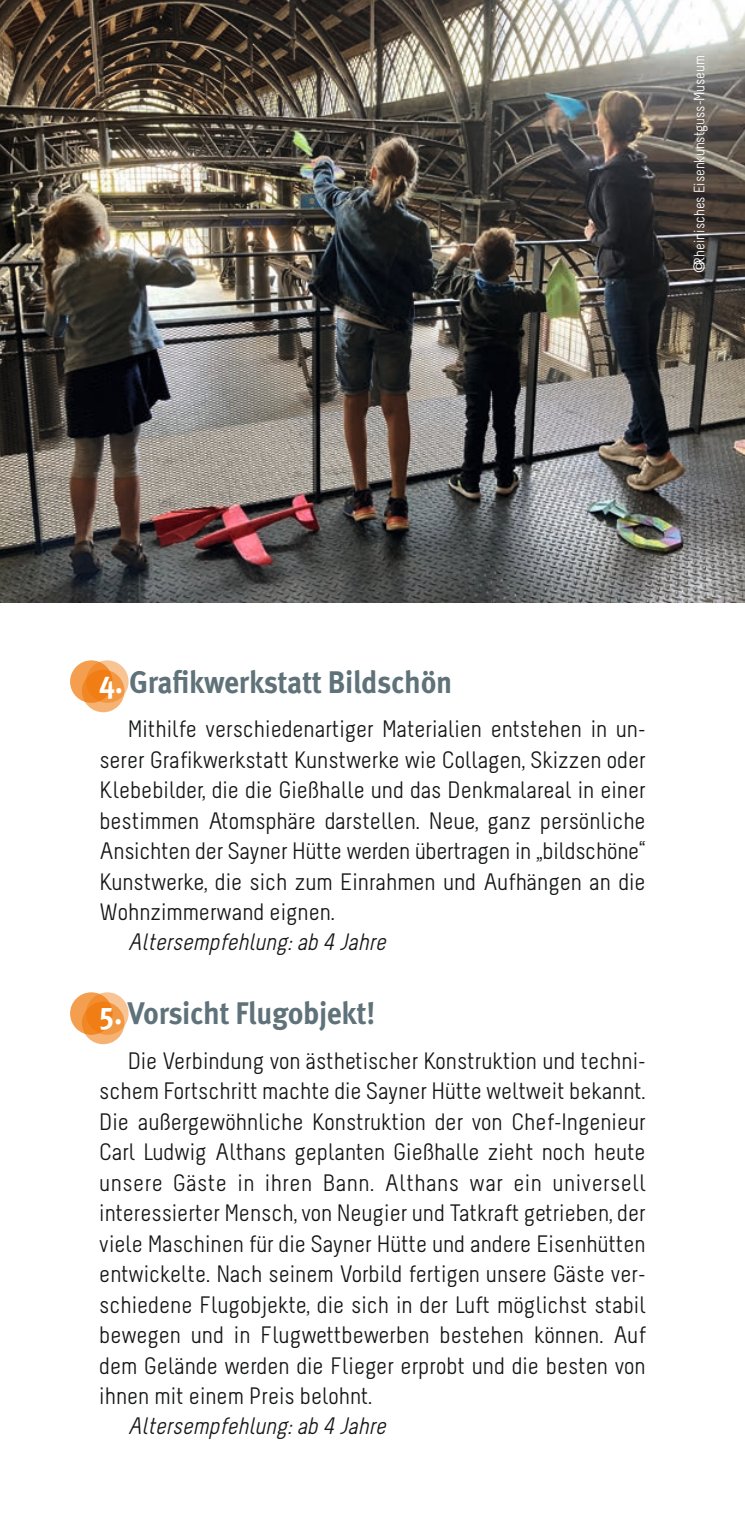
<style>
.page{position:relative;width:745px;height:1531px;background:#fff}
.page>*{position:absolute;margin:0;border:0;box-sizing:border-box;transform-origin:0 0}
.head{font:700 31.25px "Meta Pro";letter-spacing:-.01em;color:#5f7179;scale:.93 1}
.lauftext{font:23.75px/30.5px "Melbourne";color:#151616;text-align:justify}
.modalit{font:italic 23.75px "Melbourne";color:#151616}
.Bildunterschriften{font:15px "Melbourne";color:#fff}
.s1{color:#fff}
</style>
<div class="page">
<svg style="left:70px;top:660px;width:43px;height:43px"></svg>
<svg style="left:86px;top:660px;width:42px;height:43px"></svg>
<svg style="left:82px;top:670px;width:42px;height:42px"></svg>
<svg style="left:70px;top:992px;width:43px;height:43px"></svg>
<svg style="left:86px;top:992px;width:42px;height:43px"></svg>
<svg style="left:82px;top:1002px;width:42px;height:42px"></svg>
<img style="left:0;top:0;width:744px;height:602px">
<p class="Bildunterschriften" style="left:691px;top:271px;width:218px;rotate:-90deg">© Rheinisches Eisenkunstguss-Museum</p>
<p class="head" style="left:99px;top:657px;width:381px"><span class="s1">4.</span> Grafikwerkstatt Bildschön</p>
<p class="lauftext" style="left:99px;top:714px;width:547px;text-indent:28px">Mithilfe verschiedenartiger Materialien entstehen in un&shy;serer Grafikwerkstatt Kunstwerke wie Collagen, Skizzen oder Klebebilder, die die Gießhalle und das Denkmalareal in einer bestimmen Atomsphäre darstellen. Neue, ganz persönliche Ansichten der Sayner Hütte werden übertragen in „bildschöne“ Kunstwerke, die sich zum Einrahmen und Aufhängen an die Wohnzimmerwand eignen.</p>
<p class="modalit" style="left:128px;top:929px;width:265px">Altersempfehlung:ab 4 Jahre</p>
<p class="head" style="left:99px;top:989px;width:298px"><span class="s1">5.</span> Vorsicht Flugobjekt!</p>
<p class="lauftext" style="left:99px;top:1046px;width:547px;text-indent:28px">Die Verbindung von ästhetischer Konstruktion und techni&shy;schem Fortschritt machte die Sayner Hütte weltweit bekannt.<br>Die außergewöhnliche Konstruktion der von Chef-Ingenieur Carl Ludwig Althans geplanten Gießhalle zieht noch heute unsere Gäste in ihren Bann. Althans war ein universell interessierter Mensch, von Neugier und Tatkraft getrieben, der viele Maschinen für die Sayner Hütte und andere Eisenhütten entwickelte. Nach seinem Vorbild fertigen unsere Gäste ver&shy;schiedene Flugobjekte, die sich in der Luft möglichst stabil bewegen und in Flugwettbewerben bestehen können. Auf dem Gelände werden die Flieger erprobt und die besten von ihnen mit einem Preis belohnt.</p>
<p class="modalit" style="left:128px;top:1413px;width:265px">Altersempfehlung:ab 4 Jahre</p>
</div>
